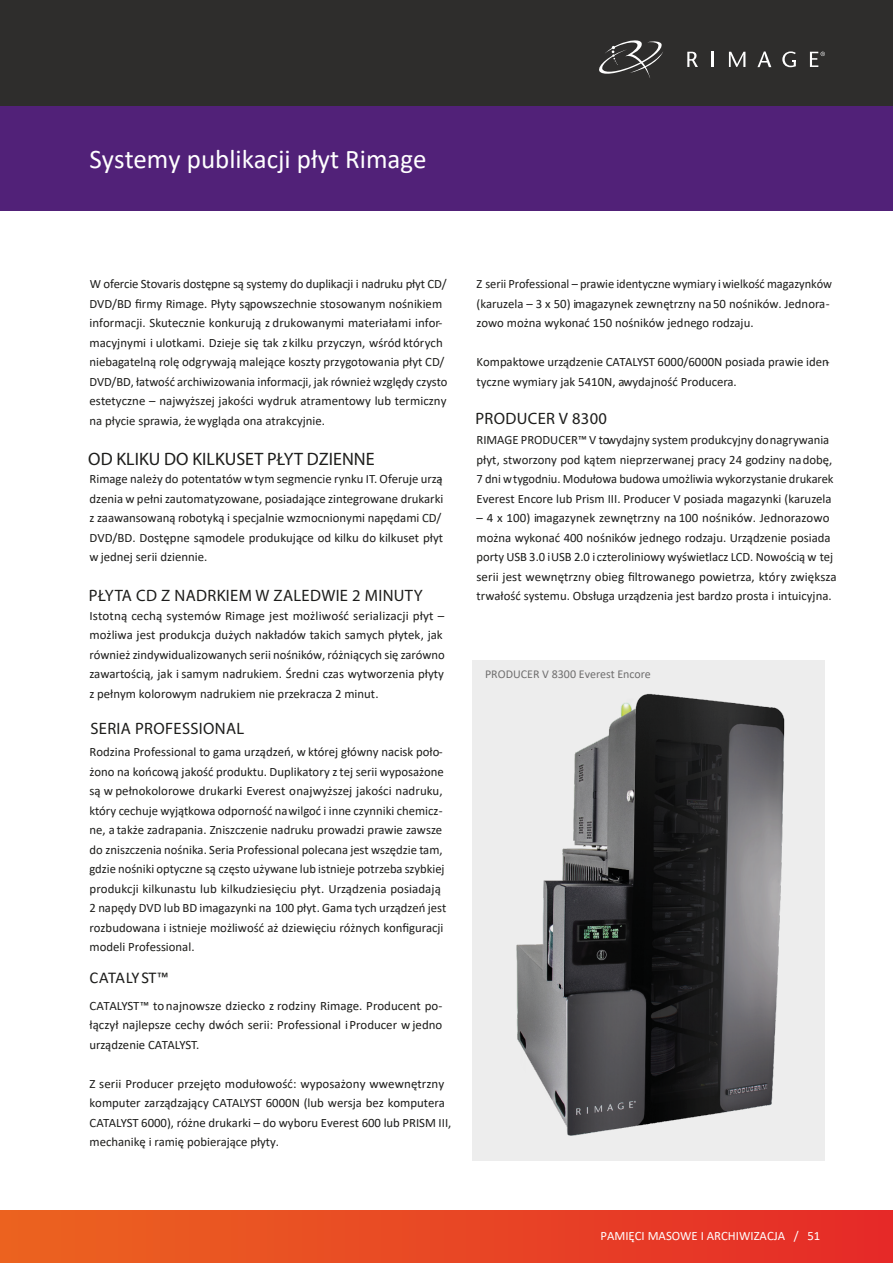
<style>
.page{position:relative;width:893px;height:1263px;background:#fff}
.page>*{position:absolute;margin:0;border:0;box-sizing:border-box;transform-origin:0 0}
.t1{font:27px "Calibri";color:#fff}
.t2{font:18px "Myriad Pro";color:#1d1d1b}
.t3{font:16.5px "Myriad Pro";letter-spacing:.02em;color:#1d1d1b}
.t4{font:16.5px "Calibri";letter-spacing:-.02em;color:#1d1d1b}
.t5{font:15px "Calibri";letter-spacing:-.01em;color:#1d1d1b}
.t6{font:12.75px/19.5px "Calibri";color:#1d1d1b}
.t7{font:12.75px "Calibri";color:#fff}
.t8{font:12px "Calibri";color:#706f6f}
</style>
<div class="page">
<div style="left:0;top:0;width:893px;height:106px;background:#2e2d2c"></div>
<div style="left:0;top:1211px;width:893px;height:52px;background:linear-gradient(to right,#eb6420,#e52a29)"></div>
<div style="left:0;top:106px;width:893px;height:104px;background:#512178"></div>
<svg style="left:599px;top:40px;width:64px;height:38px"></svg>
<svg style="left:687px;top:52px;width:11px;height:15px"></svg>
<svg style="left:711px;top:52px;width:2px;height:15px"></svg>
<svg style="left:729px;top:52px;width:16px;height:15px"></svg>
<svg style="left:782px;top:51px;width:14px;height:16px"></svg>
<svg style="left:757px;top:51px;width:14px;height:16px"></svg>
<svg style="left:810px;top:52px;width:15px;height:15px"></svg>
<img style="left:472px;top:664px;width:353px;height:494px">
<h1 class="t1" style="left:90px;top:141px;width:338px">Systemy publikacji płyt Rimage</h1>
<p class="t5" style="left:151px;top:267px;width:79px">Lorem ipsum</p>
<p class="t6" style="left:90px;top:274px;width:359px">W ofercie Stovaris dostępne są systemy do duplikacji i nadruku płyt CD/ DVD/BD firmy Rimage. Płyty sąpowszechnie stosowanym nośnikiem informacji. Skutecznie konkurują z drukowanymi materiałami infor&shy;macyjnymi i ulotkami. Dzieje się tak zkilku przyczyn, wśród których niebagatelną rolę odgrywają malejące koszty przygotowania płyt CD/ DVD/BD, łatwość archiwizowania informacji, jak również względy czysto estetyczne – najwyższej jakości wydruk atramentowy lub termiczny na płycie sprawia, żewygląda ona atrakcyjnie.</p>
<h2 class="t2" style="left:88px;top:448px;width:288px">OD KLIKU DO KILKUSET PŁYT DZIENNE</h2>
<p class="t6" style="left:90px;top:469px;width:355px">Rimage należy do potentatów wtym segmencie rynku IT. Oferuje urzą&shy;dzenia w pełni zautomatyzowane, posiadające zintegrowane drukarki z zaawansowaną robotyką i specjalnie wzmocnionymi napędami CD/ DVD/BD. Dostępne sąmodele produkujące od kilku do kilkuset płyt w jednej serii dziennie.</p>
<p class="t3" style="left:89px;top:585px;width:335px">PŁYTA CD Z NADRKIEM W ZALEDWIE 2 MINUTY</p>
<p class="t6" style="left:90px;top:605px;width:357px">Istotną cechą systemów Rimage jest możliwość serializacji płyt – możliwa jest produkcja dużych nakładów takich samych płytek, jak również zindywidualizowanych serii nośników, różniących się zarówno zawartością, jak i samym nadrukiem. Średni czas wytworzenia płyty z pełnym kolorowym nadrukiem nie przekracza 2 minut.</p>
<p class="t3" style="left:90px;top:719px;width:155px">SERIA PROFESSIONAL</p>
<p class="t6" style="left:90px;top:742px;width:358px">Rodzina Professional to gama urządzeń, w której główny nacisk poło&shy;żono na końcową jakość produktu. Duplikatory z tej serii wyposażone są w pełnokolorowe drukarki Everest onajwyższej jakości nadruku, który cechuje wyjątkowa odporność nawilgoć i inne czynniki chemicz&shy;ne, a także zadrapania. Zniszczenie nadruku prowadzi prawie zawsze do zniszczenia nośnika. Seria Professional polecana jest wszędzie tam, gdzie nośniki optyczne są często używane lub istnieje potrzeba szybkiej produkcji kilkunastu lub kilkudziesięciu płyt. Urządzenia posiadają 2 napędy DVD lub BD imagazynki na 100 płyt. Gama tych urządzeń jest rozbudowana i istnieje możliwość aż dziewięciu różnych konfiguracji modeli Professional.</p>
<p class="t4" style="left:90px;top:966px;width:81px">CATALYST™</p>
<p class="t6" style="left:90px;top:995px;width:354px;text-align:justify">CATALYST™ to najnowsze dziecko z rodziny Rimage. Producent po&shy;łączył najlepsze cechy dwóch serii: Professional iProducer w jedno urządzenie CATALYST.</p>
<p class="t6" style="left:90px;top:1073px;width:363px">Z serii Producer przejęto modułowość: wyposażony wwewnętrzny komputer zarządzający CATALYST 6000N (lub wersja bez komputera CATALYST 6000), różne drukarki – do wyboru Everest 600 lub PRISM III, mechanikę i ramię pobierające płyty.</p>
<p class="t6" style="left:476px;top:274px;width:357px">Z serii Professional – prawie identyczne wymiary iwielkość magazynków (karuzela – 3 x 50) imagazynek zewnętrzny na 50 nośników. Jednora&shy;zowo można wykonać 150 nośników jednego rodzaju.</p>
<p class="t6" style="left:476px;top:352px;width:355px">Kompaktowe urządzenie CATALYST 6000/6000N posiada prawie iden&shy;tyczne wymiary jak 5410N, awydajność Producera.</p>
<p class="t3" style="left:475px;top:409px;width:133px">PRODUCER V 8300</p>
<p class="t6" style="left:476px;top:430px;width:359px">RIMAGE PRODUCER™ V towydajny system produkcyjny donagrywania płyt, stworzony pod kątem nieprzerwanej pracy 24 godziny nadobę, 7 dni wtygodniu. Modułowa budowa umożliwia wykorzystanie drukarek Everest Encore lub Prism III. Producer V posiada magazynki (karuzela</p>
<p class="t6" style="left:476px;top:508px;width:362px">– 4 x 100) imagazynek zewnętrzny na 100 nośników. Jednorazowo można wykonać 400 nośników jednego rodzaju. Urządzenie posiada porty USB 3.0 iUSB 2.0 i czteroliniowy wyświetlacz LCD. Nowością w tej serii jest wewnętrzny obieg filtrowanego powietrza, który zwiększa trwałość systemu. Obsługa urządzenia jest bardzo prosta i intuicyjna.</p>
<p class="t8" style="left:485px;top:666px;width:167px">PRODUCER V 8300 Everest Encore</p>
<p class="t7" style="left:600px;top:1227px;width:221px">PAMIĘCI MASOWE I ARCHIWIZACJA / 51</p>
</div>
